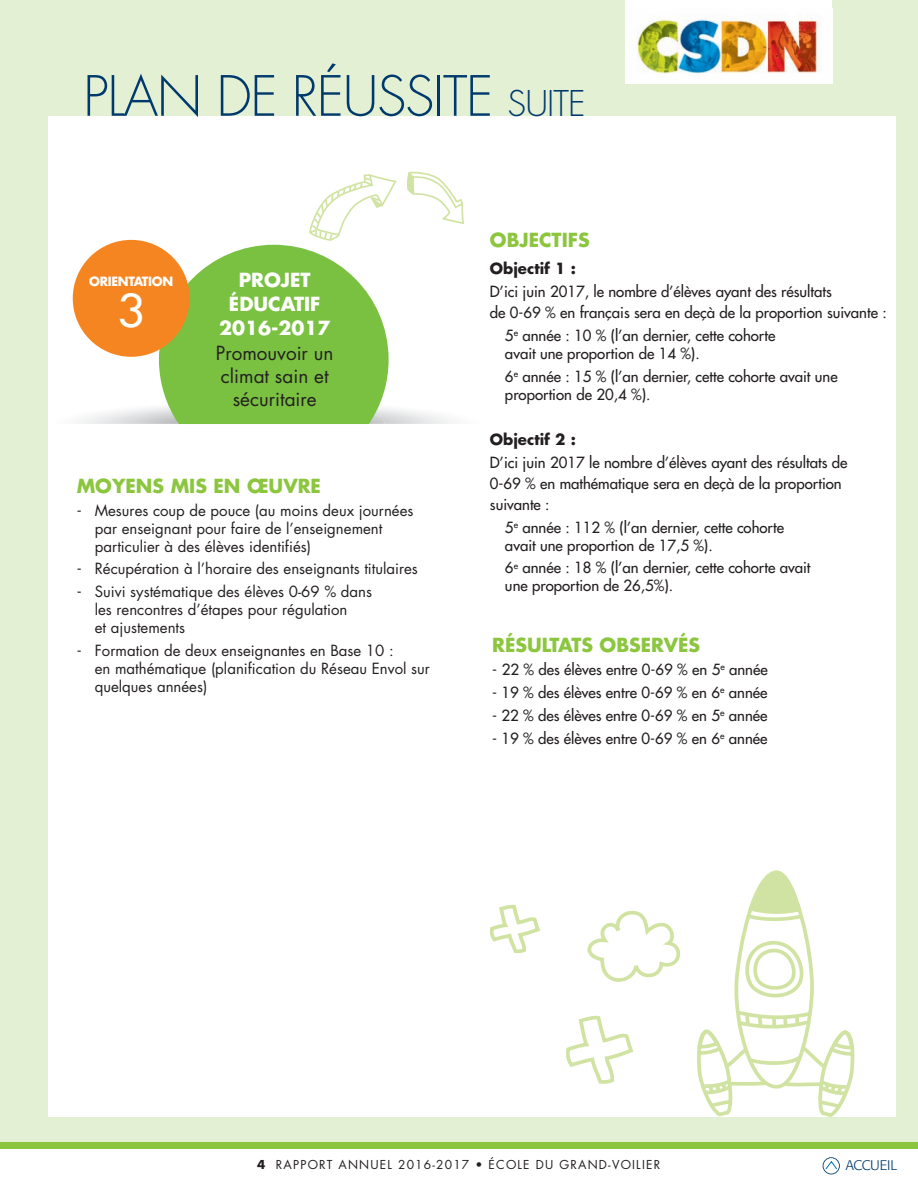
<style>
.page{position:relative;width:918px;height:1188px;background:#fff}
.page>*{position:absolute;margin:0;border:0;box-sizing:border-box;transform-origin:0 0}
.t1{font:300 54px "Futura";letter-spacing:-.025em;color:#003a6d}
.t2{font:44.1px "Futura";color:#fff;scale:1.07 1}
.t3{font:700 18.9px "Futura";color:#8bc63e}
.t4{font:18.9px/22.5px "Futura";color:#231f20;text-align:center}
.t5{font:700 18.9px/24.2px "Futura";color:#fff;text-align:center}
.t6{font:15px/18px "Futura";color:#231f20}
.t7{font:15px/18px "Futura";color:#231f20}
.t8{font:700 15px "Futura";color:#231f20}
.t9{font:300 13.8px "Formata";letter-spacing:-.02em;color:#003a6d;scale:1.06 1}
.t10{font:700 12.45px "Futura";letter-spacing:-.025em;color:#fff}
.t11{font:12px "Futura";letter-spacing:.1em;color:#231f20}
.s1{font-size:34.5px}
.s2{font-style:inherit}
.s3{font-weight:700}
</style>
<div class="page">
<div style="left:0;top:0;width:918px;height:1144px;background:#e4f0d4"></div>
<div style="left:49px;top:116px;width:847px;height:1001px;background:#fff"></div>
<div style="left:0;top:1142px;width:918px;height:7px;background:#8bc63e"></div>
<svg style="left:697px;top:870px;width:158px;height:247px"></svg>
<svg style="left:587px;top:910px;width:94px;height:72px"></svg>
<svg style="left:566px;top:1015px;width:68px;height:69px"></svg>
<svg style="left:490px;top:904px;width:51px;height:50px"></svg>
<div style="left:625px;top:0;width:207px;height:83px;background:#fff"></div>
<img style="left:637px;top:15px;width:184px;height:59px">
<svg style="left:72px;top:171px;width:392px;height:253px"></svg>
<div style="left:823px;top:1157px;width:17px;height:17px;border:2px solid #003a6d;border-radius:50%"></div>
<svg style="left:825px;top:1160px;width:13px;height:10px"></svg>
<h1 class="t1" style="left:83px;top:71px;width:504px">PLAN DE RÉUSSITE <span class="s1">SUITE</span></h1>
<p class="t10" style="left:89px;top:276px;width:86px">ORIENTATION</p>
<h2 class="t2" style="left:118px;top:289px;width:27px">3</h2>
<p class="t5" style="left:219px;top:269px;width:113px">PROJET<br>ÉDUCATIF<br>2016-2017</p>
<p class="t4" style="left:216px;top:344px;width:119px">Promouvoir un climat sain et sécuritaire</p>
<p class="t3" style="left:77px;top:477px;width:246px">MOYENS MIS EN ŒUVRE</p>
<p class="t7" style="left:95px;top:502px;width:320px;text-indent:-18px"><span class="s2">-</span> Mesures coup de pouce (au moins deux journées par enseignant pour faire de l’enseignement particulier à des élèves identifiés)</p>
<p class="t7" style="left:77px;top:561px;width:343px"><span class="s2">-</span> Récupération à l’horaire des enseignants titulaires</p>
<p class="t7" style="left:95px;top:584px;width:279px;text-indent:-18px"><span class="s2">-</span> Suivi systématique des élèves 0-69 % dans les rencontres d’étapes pour régulation<br>et ajustements</p>
<p class="t7" style="left:95px;top:643px;width:337px;text-indent:-18px"><span class="s2">-</span> Formation de deux enseignantes en Base 10 :<br>en mathématique (planification du Réseau Envol sur quelques années)</p>
<p class="t3" style="left:490px;top:231px;width:101px">OBJECTIFS</p>
<p class="t8" style="left:490px;top:261px;width:87px">Objectif 1 :</p>
<p class="t6" style="left:490px;top:282px;width:398px;line-height:21px">D’ici juin 2017, le nombre d’élèves ayant des résultats<br>de 0-69 % en français sera en deçà de la proportion suivante :</p>
<p class="t6" style="left:505px;top:327px;width:272px">5<sup>e</sup> année : 10 % (l’an dernier, cette cohorte avait une proportion de 14 %).</p>
<p class="t6" style="left:505px;top:368px;width:334px">6<sup>e</sup> année : 15 % (l’an dernier, cette cohorte avait une proportion de 20,4 %).</p>
<p class="t8" style="left:490px;top:432px;width:87px">Objectif 2 :</p>
<p class="t6" style="left:490px;top:453px;width:359px;line-height:21px">D’ici juin 2017 le nombre d’élèves ayant des résultats de<br>0-69 % en mathématique sera en deçà de la proportion suivante :</p>
<p class="t6" style="left:505px;top:519px;width:281px">5<sup>e</sup> année : 112 % (l’an dernier, cette cohorte avait une proportion de 17,5 %).</p>
<p class="t6" style="left:505px;top:560px;width:307px">6<sup>e</sup> année : 18 % (l’an dernier, cette cohorte avait une proportion de 26,5%).</p>
<p class="t3" style="left:492px;top:637px;width:209px">RÉSULTATS OBSERVÉS</p>
<p class="t6" style="left:492px;top:662px;width:277px">- 22 % des élèves entre 0-69 % en 5<sup>e</sup> année</p>
<p class="t6" style="left:492px;top:684px;width:277px">- 19 % des élèves entre 0-69 % en 6<sup>e</sup> année</p>
<p class="t6" style="left:492px;top:707px;width:277px">- 22 % des élèves entre 0-69 % en 5<sup>e</sup> année</p>
<p class="t6" style="left:492px;top:730px;width:277px">- 19 % des élèves entre 0-69 % en 6<sup>e</sup> année</p>
<p class="t11" style="left:257px;top:1159px;width:405px"><span class="s3">4</span> RAPPORT ANNUEL 2016-2017 • ÉCOLE DU GRAND-VOILIER</p>
<p class="t9" style="left:846px;top:1159px;width:50px">ACCUEIL</p>
</div>
